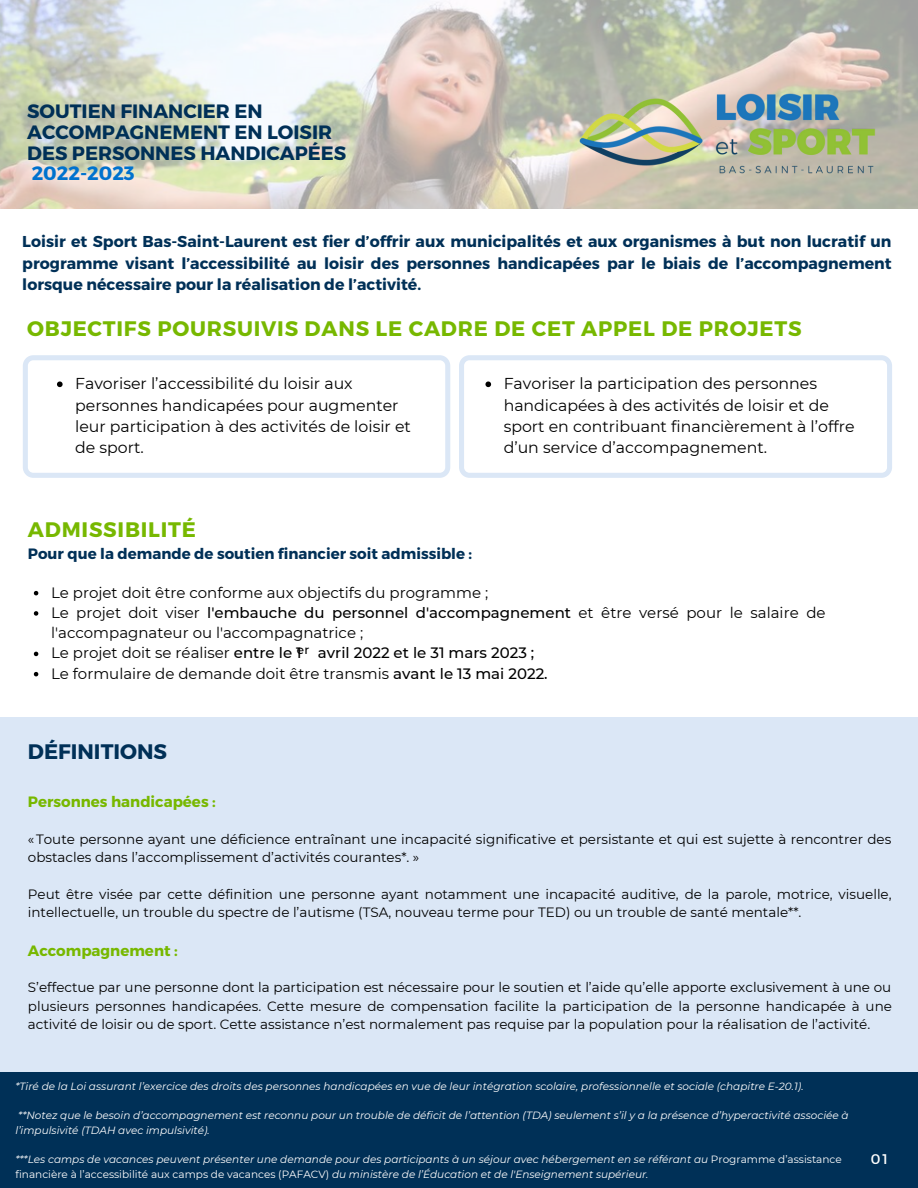
<style>
.page{position:relative;width:918px;height:1188px;background:#fff}
.page>*{position:absolute;margin:0;border:0;box-sizing:border-box;transform-origin:0 0}
.t1{font:700 21px "Montserrat";letter-spacing:.035em;color:#77b800}
.t2{font:700 21px "Montserrat";color:#003057}
.t3{font:700 19.35px/20.7px "Montserrat";color:#003057}
.t4{font:700 19.35px "Montserrat";color:#0072ce}
.t5{font:15.75px/21.3px "Montserrat";color:#000}
.t6{font:700 15.75px/21.3px "Montserrat";color:#003057;text-align:justify}
.t7{font:15px/20.2px "Montserrat";color:#000}
.t8{font:700 15px "Montserrat";color:#003057}
.t9{font:700 15px "Montserrat";color:#77b800}
.t10{font:13.95px "Montserrat";color:#fff}
.t11{font:13.5px/18.3px "Montserrat";color:#000}
.t12{font:500 12px "Montserrat";color:#000}
.t13{font:italic 10.5px/14.7px "Montserrat";color:#fff}
.s1{font-weight:500}
.s2{font-style:normal}
</style>
<div class="page">
<div style="left:0;top:1066px;width:918px;height:122px;background:#003057"></div>
<img style="left:0;top:0;width:918px;height:208px">
<div style="left:0;top:718px;width:918px;height:353px;background:#dbe7f6"></div>
<svg style="left:23px;top:355px;width:427px;height:123px"></svg>
<svg style="left:459px;top:355px;width:433px;height:123px"></svg>
<img style="left:568px;top:80px;width:320px;height:109px">
<svg style="left:34px;top:591px;width:4px;height:4px"></svg>
<svg style="left:34px;top:611px;width:4px;height:5px"></svg>
<svg style="left:34px;top:652px;width:4px;height:4px"></svg>
<svg style="left:34px;top:672px;width:4px;height:4px"></svg>
<svg style="left:57px;top:381px;width:6px;height:6px"></svg>
<svg style="left:485px;top:381px;width:6px;height:6px"></svg>
<h2 class="t3" style="left:27px;top:100px;width:321px">SOUTIEN FINANCIER EN<br>ACCOMPAGNEMENT EN LOISIR<br>DES PERSONNES HANDICAPÉES</h2>
<h2 class="t4" style="left:32px;top:161px;width:105px">2022-2023</h2>
<p class="t6" style="left:22px;top:230px;width:871px">Loisir et Sport Bas-Saint-Laurent est fier d’offrir aux municipalités et aux organismes à but non lucratif un programme visant l’accessibilité au loisir des personnes handicapées par le biais de l’accompagnement lorsque nécessaire pour la réalisation de l’activité.</p>
<h1 class="t1" style="left:27px;top:315px;width:776px">OBJECTIFS POURSUIVIS DANS LE CADRE DE CET APPEL DE PROJETS</h1>
<p class="t5" style="left:75px;top:373px;width:337px">Favoriser l’accessibilité du loisir aux personnes handicapées pour augmenter leur participation à des activités de loisir et de sport.</p>
<h1 class="t1" style="left:28px;top:516px;width:170px">ADMISSIBILITÉ</h1>
<p class="t8" style="left:28px;top:544px;width:446px">Pour que la demande de soutien financier soit admissible :</p>
<p class="t5" style="left:504px;top:373px;width:352px">Favoriser la participation des personnes handicapées à des activités de loisir et de sport en contribuant financièrement à l’offre d’un service d’accompagnement.</p>
<p class="t7" style="left:51px;top:582px;width:776px">Le projet doit être conforme aux objectifs du programme ;<br>Le projet doit viser <span class="s1">l'embauche du personnel d'accompagnement</span> et être versé pour le salaire de l'accompagnateur ou l'accompagnatrice ;<br>Le projet doit se réaliser <span class="s1">entre le 1 avril 2022 et le 31 mars 2023 ;<br></span>Le formulaire de demande doit être transmis <span class="s1">avant le 13 mai 2022.</span></p>
<p class="t12" style="left:297px;top:642px;width:14px">er</p>
<h1 class="t2" style="left:28px;top:737px;width:141px">DÉFINITIONS</h1>
<p class="t9" style="left:28px;top:792px;width:189px">Personnes handicapées :</p>
<p class="t11" style="left:28px;top:830px;width:865px">«Toute personne ayant une déficience entraînant une incapacité significative et persistante et qui est sujette à rencontrer des obstacles dans l’accomplissement d’activités courantes*. »</p>
<p class="t11" style="left:28px;top:885px;width:865px">Peut être visée par cette définition une personne ayant notamment une incapacité auditive, de la parole, motrice, visuelle, intellectuelle, un trouble du spectre de l’autisme (TSA, nouveau terme pour TED) ou un trouble de santé mentale**.</p>
<p class="t9" style="left:28px;top:941px;width:151px">Accompagnement :</p>
<p class="t11" style="left:28px;top:978px;width:866px;text-align:justify">S’effectue par une personne dont la participation est nécessaire pour le soutien et l’aide qu’elle apporte exclusivement à une ou plusieurs personnes handicapées. Cette mesure de compensation facilite la participation de la personne handicapée à une activité de loisir ou de sport. Cette assistance n’est normalement pas requise par la population pour la réalisation de l’activité.</p>
<p class="t13" style="left:16px;top:1079px;width:790px">*Tiré de la Loi assurant l’exercice des droits des personnes handicapées en vue de leur intégration scolaire, professionnelle et sociale (chapitre E-20.1).</p>
<p class="t13" style="left:16px;top:1108px;width:835px">**Notez que le besoin d’accompagnement est reconnu pour un trouble de déficit de l’attention (TDA) seulement s’il y a la présence d’hyperactivité associée à l’impulsivité (TDAH avec impulsivité).</p>
<p class="t13" style="left:16px;top:1152px;width:828px">***Les camps de vacances peuvent présenter une demande pour des participants à un séjour avec hébergement en se référant au <span class="s2">Programme d’assistance financière à l’accessibilité aux camps de vacances (PAFACV)</span> du ministère de l’Éducation et de l'Enseignement supérieur.</p>
<p class="t10" style="left:871px;top:1150px;width:19px">01</p>
</div>
